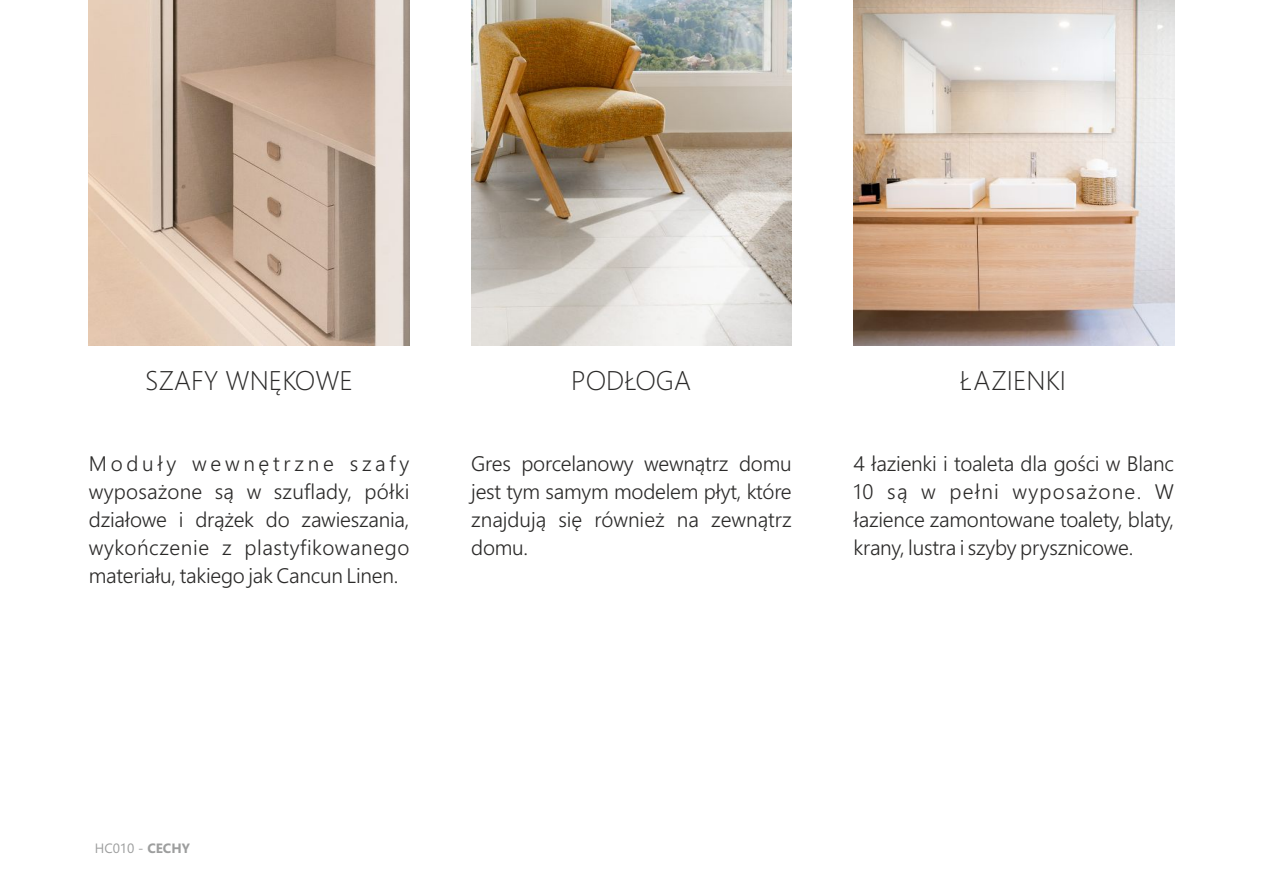
<style>
.page{position:relative;width:1263px;height:893px;background:#fff}
.page>*{position:absolute;margin:0;border:0;box-sizing:border-box;transform-origin:0 0}
.t1{font:300 27px "Segoe UI";color:#2b2a29}
.t2{font:300 21px/27.9px "Segoe UI";letter-spacing:-.01em;color:#2b2a29;text-align:justify}
.t3{font:13.5px "Segoe UI";color:#9d9e9e}
.s1{font-weight:700}
</style>
<div class="page">
<img style="left:471px;top:0;width:321px;height:345px">
<img style="left:853px;top:0;width:321px;height:345px">
<img style="left:89px;top:0;width:320px;height:345px">
<p class="t1" style="left:145px;top:370px;width:209px">SZAFY WNĘKOWE</p>
<p class="t2" style="left:89px;top:452px;width:322px">Moduły wewnętrzne szafy wyposażone są w szuflady, półki działowe i drążek do zawieszania, wykończenie z plastyfikowanego materiału, takiego jak Cancun Linen.</p>
<p class="t1" style="left:571px;top:371px;width:121px">PODŁOGA</p>
<p class="t2" style="left:471px;top:452px;width:322px">Gres porcelanowy wewnątrz domu jest tym samym modelem płyt, które znajdują się również na zewnątrz domu.</p>
<p class="t1" style="left:960px;top:370px;width:108px">ŁAZIENKI</p>
<p class="t2" style="left:853px;top:452px;width:322px">4 łazienki i toaleta dla gości w Blanc 10 są w pełni wyposażone. W łazience zamontowane toalety, blaty, krany, lustra i szyby prysznicowe.</p>
<p class="t3" style="left:95px;top:844px;width:97px">HC010 - <span class="s1">CECHY</span></p>
</div>
